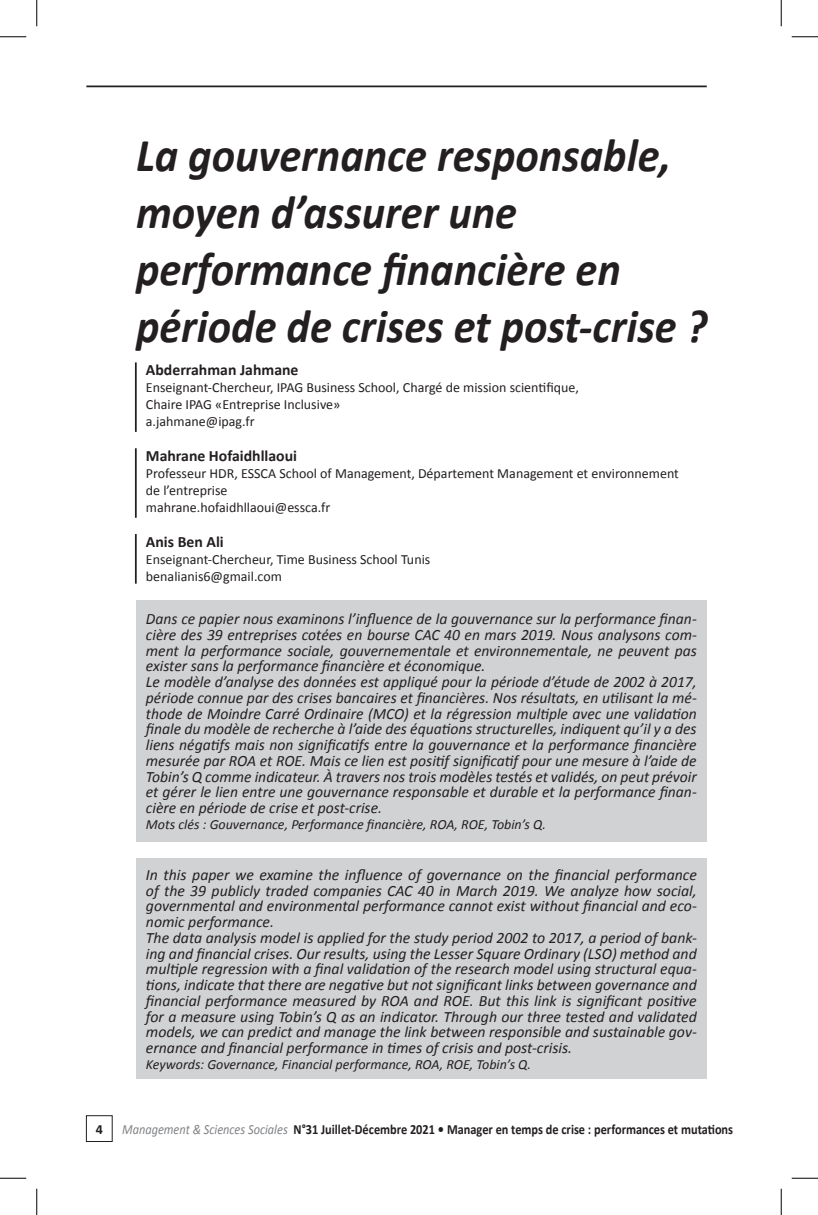
<style>
.page{position:relative;width:818px;height:1215px;background:#fff}
.page>*{position:absolute;margin:0;border:0;box-sizing:border-box;transform-origin:0 0}
.t1{font:italic 700 47.25px/56.7px "Calibri";color:#231f20;scale:.94 1}
.Body_Text{font:italic 15.75px/15.8px "Calibri";color:#231f20;text-align:justify}
.t2{font:700 15.75px "Calibri";color:#231f20}
.t3{font:14px "Calibri";color:#231f20}
.Body_Text-2{font:italic 14px "Calibri";color:#231f20}
.t4{font:700 14px "Calibri";color:#231f20;scale:.88 1}
.t5{font:700 14px "Calibri";color:#231f20}
.s1{font-weight:400;font-style:italic;color:#808285}
</style>
<div class="page">
<hr style="left:86px;top:85px;width:620px;height:2px;background:#231f20">
<div style="left:86px;top:1115px;width:27px;height:26px;border:1px solid #231f20"></div>
<hr style="left:135px;top:362px;width:2px;height:70px;background:#231f20">
<hr style="left:135px;top:448px;width:2px;height:70px;background:#231f20">
<hr style="left:135px;top:534px;width:2px;height:49px;background:#231f20">
<div style="left:136px;top:600px;width:570px;height:241px;background:#d1d2d4"></div>
<div style="left:136px;top:858px;width:570px;height:220px;background:#d1d2d4"></div>
<svg style="left:0;top:36px;width:26px;height:1px"></svg>
<svg style="left:791px;top:36px;width:27px;height:1px"></svg>
<svg style="left:0;top:1177px;width:26px;height:1px"></svg>
<svg style="left:791px;top:1177px;width:27px;height:1px"></svg>
<svg style="left:36px;top:0;width:1px;height:26px"></svg>
<svg style="left:36px;top:1188px;width:1px;height:26px"></svg>
<svg style="left:781px;top:0;width:1px;height:26px"></svg>
<svg style="left:781px;top:1188px;width:1px;height:26px"></svg>
<p class="t1" style="left:136px;top:127px;width:570px">La gouvernance responsable, moyen d’assurer une</p>
<p class="t1" style="left:136px;top:241px;width:517px">performance financière en</p>
<p class="t1" style="left:136px;top:298px;width:609px">période de crises et post-crise ?</p>
<p class="t2" style="left:146px;top:360px;width:154px">Abderrahman Jahmane</p>
<p class="t3" style="left:146px;top:379px;width:434px">Enseignant-Chercheur, IPAG Business School, Chargé de mission scientifique,</p>
<p class="t3" style="left:146px;top:395px;width:196px">Chaire IPAG «Entreprise Inclusive»</p>
<p class="t3" style="left:146px;top:412px;width:110px">a.jahmane@ipag.fr</p>
<p class="t2" style="left:146px;top:446px;width:153px">Mahrane Hofaidhllaoui</p>
<p class="t3" style="left:146px;top:464px;width:534px">Professeur HDR, ESSCA School of Management, Département Management et environnement</p>
<p class="t3" style="left:146px;top:481px;width:83px">de l’entreprise</p>
<p class="t3" style="left:146px;top:498px;width:186px">mahrane.hofaidhllaoui@essca.fr</p>
<p class="t2" style="left:146px;top:532px;width:79px">Anis Ben Ali</p>
<p class="t3" style="left:146px;top:550px;width:286px">Enseignant-Chercheur, Time Business School Tunis</p>
<p class="t3" style="left:146px;top:567px;width:137px">benalianis6@gmail.com</p>
<p class="Body_Text" style="left:146px;top:610px;width:552px">Dans ce papier nous examinons l’influence de la gouvernance sur la performance finan&shy;cière des 39 entreprises cotées en bourse CAC 40 en mars 2019. Nous analysons com&shy;ment la performance sociale, gouvernementale et environnementale, ne peuvent pas exister sans la performance financière et économique.</p>
<p class="Body_Text" style="left:146px;top:673px;width:552px">Le modèle d’analyse des données est appliqué pour la période d’étude de 2002 à 2017, période connue par des crises bancaires et financières. Nos résultats, en utilisant la mé&shy;thode de Moindre Carré Ordinaire (MCO) et la régression multiple avec une validation finale du modèle de recherche à l’aide des équations structurelles, indiquent qu’il y a des liens négatifs mais non significatifs entre la gouvernance et la performance financière mesurée par ROA et ROE. Mais ce lien est positif significatif pour une mesure à l’aide de Tobin’s Q comme indicateur. À travers nos trois modèles testés et validés, on peut prévoir et gérer le lien entre une gouvernance responsable et durable et la performance finan&shy;cière en période de crise et post-crise.</p>
<p class="Body_Text-2" style="left:146px;top:814px;width:401px">Mots clés : Gouvernance, Performance financière, ROA, ROE, Tobin’s Q.</p>
<p class="Body_Text" style="left:146px;top:866px;width:552px">In this paper we examine the influence of governance on the financial performance of the 39 publicly traded companies CAC 40 in March 2019. We analyze how social, governmental and environmental performance cannot exist without financial and eco&shy;nomic performance.</p>
<p class="Body_Text" style="left:146px;top:929px;width:552px">The data analysis model is applied for the study period 2002 to 2017, a period of bank&shy;ing and financial crises. Our results, using the Lesser Square Ordinary (LSO) method and multiple regression with a final validation of the research model using structural equa&shy;tions, indicate that there are negative but not significant links between governance and financial performance measured by ROA and ROE. But this link is significant positive for a measure using Tobin’s Q as an indicator. Through our three tested and validated models, we can predict and manage the link between responsible and sustainable gov&shy;ernance and financial performance in times of crisis and post-crisis.</p>
<p class="Body_Text-2" style="left:146px;top:1054px;width:386px">Keywords: Governance, Financial performance, ROA, ROE, Tobin’s Q.</p>
<p class="t5" style="left:96px;top:1120px;width:9px">4</p>
<p class="t4" style="left:122px;top:1120px;width:696px"><span class="s1">Management &amp; Sciences Sociales</span> N°31 Juillet-Décembre 2021 • Manager en temps de crise : performances et mutations</p>
</div>
